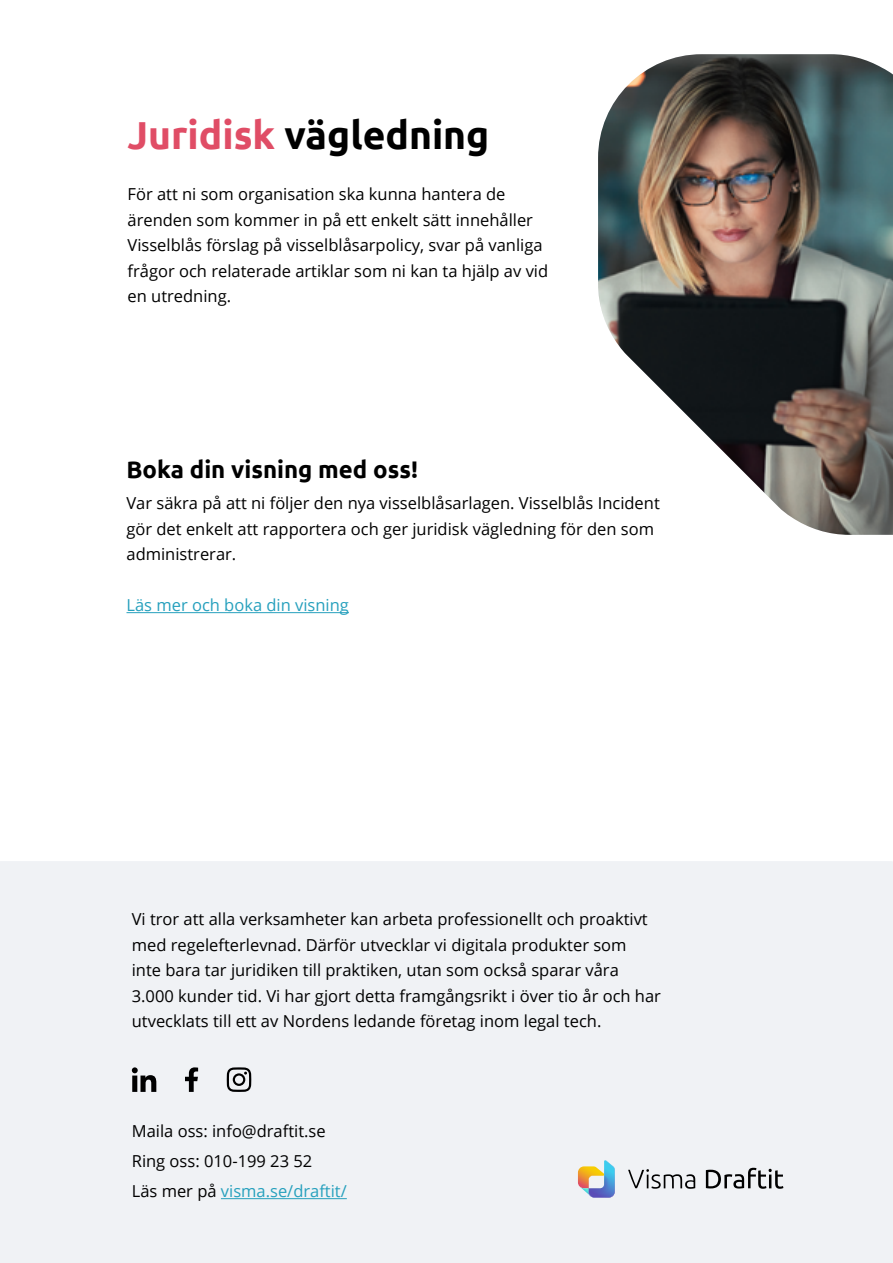
<style>
.page{position:relative;width:893px;height:1263px;background:#fff}
.page>*{position:absolute;margin:0;border:0;box-sizing:border-box;transform-origin:0 0}
.t1{font:700 39px "Ubuntu";color:#000}
.t2{font:700 24px "Ubuntu";color:#000}
.t3{font:16.5px/25.5px "Open Sans";color:#000}
.t4{font:16.5px "Open Sans";color:#26a0bd}
.s1{color:#e04d66}
.s2{color:#26a0bd}
</style>
<div class="page">
<hr style="left:126px;top:612px;width:223px;height:1px;background:#26a0bd">
<img style="left:598px;top:54px;width:295px;height:481px">
<div style="left:0;top:861px;width:893px;height:402px;background:#f0f2f5"></div>
<svg style="left:628px;top:1169px;width:67px;height:20px"></svg>
<svg style="left:706px;top:1168px;width:77px;height:21px"></svg>
<svg style="left:578px;top:1160px;width:37px;height:38px"></svg>
<hr style="left:221px;top:1198px;width:126px;height:1px;background:#26a0bd">
<svg style="left:185px;top:1067px;width:13px;height:25px"></svg>
<svg style="left:227px;top:1067px;width:24px;height:25px"></svg>
<svg style="left:132px;top:1067px;width:24px;height:25px"></svg>
<h1 class="t1" style="left:128px;top:112px;width:363px"><span class="s1">Juridisk</span> vägledning</h1>
<p class="t3" style="left:128px;top:181px;width:422px">För att ni som organisation ska kunna hantera de ärenden som kommer in på ett enkelt sätt innehåller Visselblås förslag på visselblåsarpolicy, svar på vanliga frågor och relaterade artiklar som ni kan ta hjälp av vid en utredning.</p>
<h2 class="t2" style="left:126px;top:455px;width:293px">Boka din visning med oss!</h2>
<p class="t3" style="left:126px;top:490px;width:535px">Var säkra på att ni följer den nya visselblåsarlagen. Visselblås Incident gör det enkelt att rapportera och ger juridisk vägledning för den som administrerar.</p>
<p class="t4" style="left:126px;top:594px;width:224px">Läs mer och boka din visning</p>
<p class="t3" style="left:132px;top:906px;width:531px">Vi tror att alla verksamheter kan arbeta professionellt och proaktivt med regelefterlevnad. Därför utvecklar vi digitala produkter som<br>inte bara tar juridiken till praktiken, utan som också sparar våra 3.000 kunder tid. Vi har gjort detta framgångsrikt i över tio år och har utvecklats till ett av Nordens ledande företag inom legal tech.</p>
<p class="t3" style="left:132px;top:1116px;width:216px;line-height:30px">Maila oss: info@draftit.se<br>Ring oss: 010-199 23 52<br>Läs mer på <span class="s2">visma.se/draftit/</span></p>
</div>
